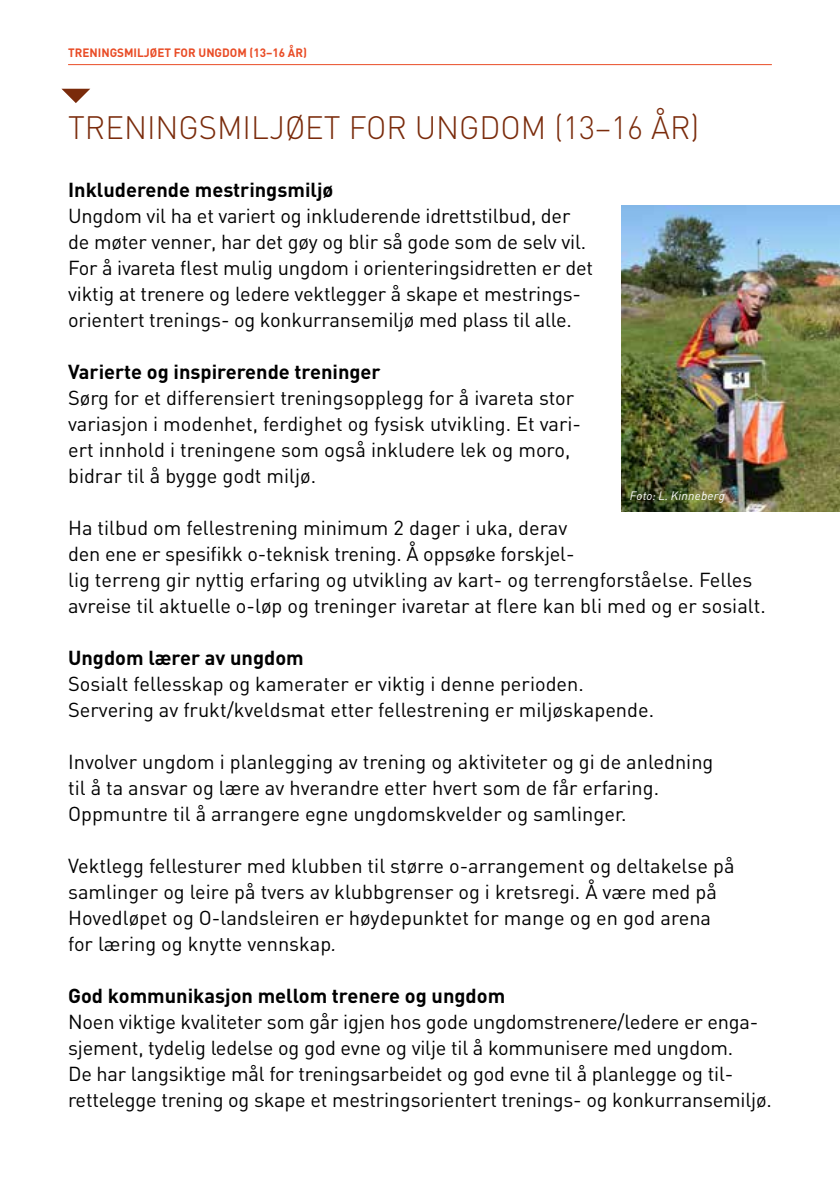
<style>
.page{position:relative;width:840px;height:1191px;background:#fff}
.page>*{position:absolute;margin:0;border:0;box-sizing:border-box;transform-origin:0 0}
.t1{font:300 32px "DIN";color:#7a2b0b}
.t2{font:20px/26px "DIN";color:#000}
.t3{font:700 20px "DIN";color:#000}
.t4{font:700 12px "DIN";color:#e94c26}
.t5{font:italic 12px "DIN";letter-spacing:.015em;color:#fff}
.s1{font-style:italic}
</style>
<div class="page">
<img style="left:621px;top:206px;width:218px;height:306px">
<svg style="left:62px;top:89px;width:28px;height:14px"></svg>
<hr style="left:68px;top:64px;width:703px;height:1px;background:#e94c26">
<p class="t4" style="left:68px;top:45px;width:240px">TRENINGSMILJØET FOR UNGDOM (13–16 ÅR)</p>
<h1 class="t1" style="left:68px;top:108px;width:632px">TRENINGSMILJØET FOR UNGDOM (13–16 ÅR)</h1>
<p class="t3" style="left:68px;top:177px;width:266px">Inkluderende mestringsmiljø</p>
<p class="t2" style="left:68px;top:202px;width:526px">Ungdom vil ha et variert og inkluderende idrettstilbud, der de møter venner, har det gøy og blir så gode som de selv vil.<br>For å ivareta flest mulig ungdom i orienteringsidretten er det viktig at trenere og ledere vektlegger å skape et mestrings&shy;orientert trenings- og konkurransemiljø med plass til alle.</p>
<p class="t3" style="left:68px;top:359px;width:314px">Varierte og inspirerende treninger</p>
<p class="t2" style="left:68px;top:384px;width:514px">Sørg for et differensiert treningsopplegg for å ivareta stor variasjon i modenhet, ferdighet og fysisk utvikling. Et vari&shy;ert innhold i treningene som også inkludere lek og moro, bidrar til å bygge godt miljø.</p>
<p class="t2" style="left:68px;top:514px;width:698px">Ha tilbud om fellestrening minimum 2 dager i uka, derav<br>den ene er spesifikk o-teknisk trening. Å oppsøke forskjel-<br>lig terreng gir nyttig erfaring og utvikling av kart- og terrengforståelse. Felles avreise til aktuelle o-løp og treninger ivaretar at flere kan bli med og er sosialt.</p>
<p class="t3" style="left:68px;top:645px;width:237px">Ungdom lærer av ungdom</p>
<p class="t2" style="left:68px;top:670px;width:587px">Sosialt fellesskap og kamerater er viktig i denne perioden.<br>Servering av frukt/kveldsmat etter fellestrening er miljøskapende.</p>
<p class="t2" style="left:68px;top:748px;width:646px">Involver ungdom i planlegging av trening og aktiviteter og gi de anledning til å ta ansvar og lære av hverandre etter hvert som de får erfaring.<br>Oppmuntre til å arrangere egne ungdomskvelder og samlinger.</p>
<p class="t2" style="left:68px;top:852px;width:667px">Vektlegg fellesturer med klubben til større o-arrangement og deltakelse på samlinger og leire på tvers av klubbgrenser og i kretsregi. Å være med på Hovedløpet og O-landsleiren er høydepunktet for mange og en god arena for læring og knytte vennskap<span class="s1">.</span></p>
<p class="t3" style="left:68px;top:983px;width:438px">God kommunikasjon mellom trenere og ungdom</p>
<p class="t2" style="left:68px;top:1008px;width:704px">Noen viktige kvaliteter som går igjen hos gode ungdomstrenere/ledere er enga&shy;sjement, tydelig ledelse og god evne og vilje til å kommunisere med ungdom.<br>De har langsiktige mål for treningsarbeidet og god evne til å planlegge og til&shy;rettelegge trening og skape et mestringsorientert trenings- og konkurransemiljø.</p>
<p class="t5" style="left:629px;top:488px;width:96px">Foto: L. Kinneberg</p>
</div>
